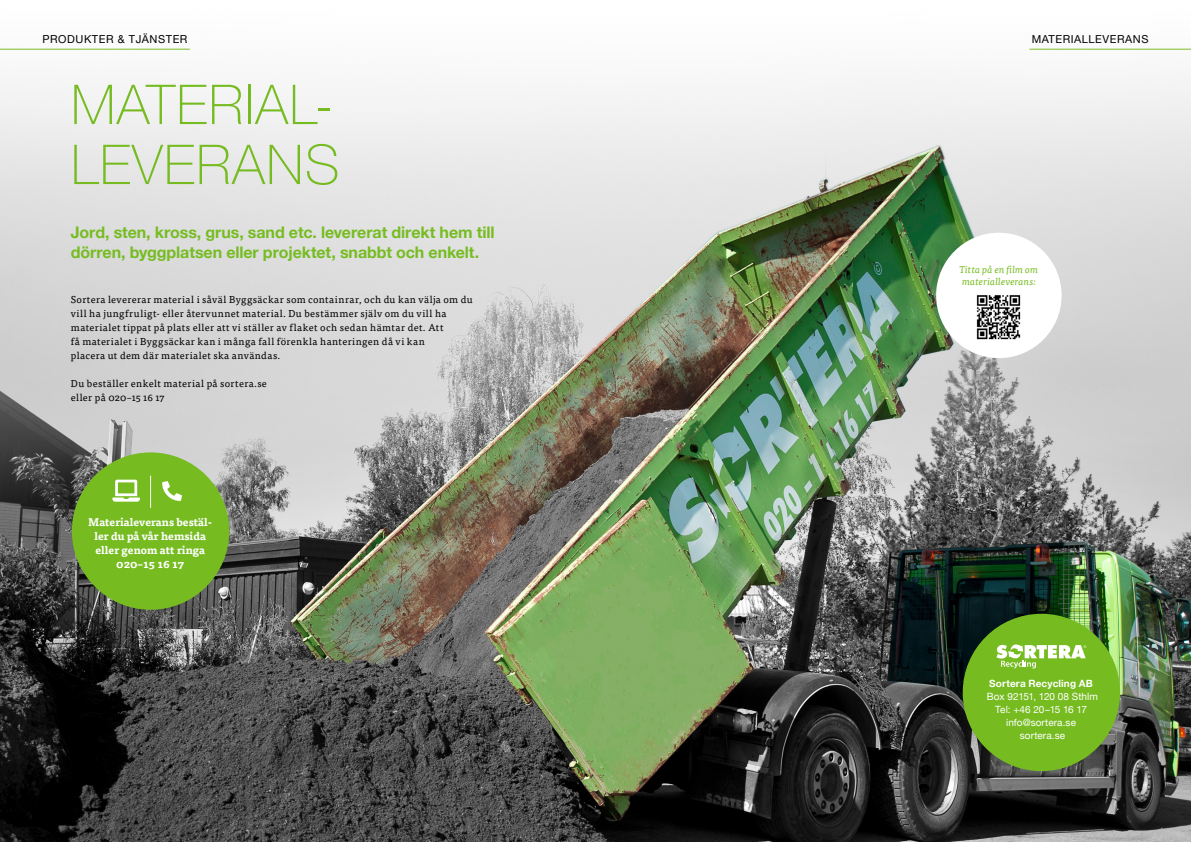
<style>
.page{position:relative;width:1191px;height:842px;background:#fff}
.page>*{position:absolute;margin:0;border:0;box-sizing:border-box;transform-origin:0 0}
.t1{font:100 55px/60px "Helvetica Neue";letter-spacing:.025em;color:#76bc21}
.Ingress{font:700 16px/20px "Helvetica Neue";letter-spacing:-.005em;color:#76bc21}
.Liten_rubrik{font:700 11px/14px "Tisa Pro";color:#fff;text-align:center}
.t2{font:11px "Helvetica Neue";letter-spacing:.05em;color:#000}
.Brödtext{font:10px/14px "Tisa Pro";letter-spacing:.04em;color:#000}
.t3{font:10px/13px "Helvetica Neue";letter-spacing:.005em;color:#fff}
.Ingress-2{font:italic 10px/12px "Tisa Pro";letter-spacing:.005em;color:#76bc21}
.s1{font-weight:700}
</style>
<div class="page">
<img style="left:0;top:48px;width:1191px;height:794px">
<hr style="left:0;top:49px;width:190px;height:1px;background:#76bc21">
<div style="left:72px;top:452px;width:157px;height:158px;background:#76bc21;border-radius:50%"></div>
<svg style="left:112px;top:480px;width:28px;height:22px"></svg>
<hr style="left:150px;top:476px;width:1px;height:32px;background:#fff">
<svg style="left:162px;top:481px;width:20px;height:20px"></svg>
<hr style="left:1029px;top:49px;width:162px;height:1px;background:#76bc21">
<div style="left:936px;top:233px;width:125px;height:125px;background:#fff;border-radius:50%"></div>
<img style="left:976px;top:295px;width:45px;height:45px">
<div style="left:962px;top:614px;width:158px;height:157px;background:#76bc21;border-radius:50%"></div>
<svg style="left:996px;top:644px;width:90px;height:24px"></svg>
<p class="t2" style="left:43px;top:31px;width:146px">PRODUKTER &amp; TJÄNSTER</p>
<h1 class="t1" style="left:71px;top:72px;width:270px">MATERIAL-<br>LEVERANS</h1>
<p class="Ingress" style="left:71px;top:223px;width:425px">Jord, sten, kross, grus, sand etc. levererat direkt hem till dörren, byggplatsen eller projektet, snabbt och enkelt.</p>
<p class="Brödtext" style="left:71px;top:292px;width:403px">Sortera levererar material i såväl Byggsäckar som containrar, och du kan välja om du vill ha jungfruligt- eller återvunnet material. Du bestämmer själv om du vill ha materialet tippat på plats eller att vi ställer av flaket och sedan hämtar det. Att<br>få materialet i Byggsäckar kan i många fall förenkla hanteringen då vi kan<br>placera ut dem där materialet ska användas.</p>
<p class="Brödtext" style="left:71px;top:376px;width:197px">Du beställer enkelt material på sortera.se eller på 020–15 16 17</p>
<p class="Liten_rubrik" style="left:88px;top:515px;width:126px">Materialeverans bestäl&shy;ler du på vår hemsida eller genom att ringa<br>020–15 16 17</p>
<p class="t2" style="left:1031px;top:31px;width:118px">MATERIALLEVERANS</p>
<p class="Ingress-2" style="left:959px;top:263px;width:80px">Titta på en film om materialleverans:</p>
<p class="t3" style="left:987px;top:678px;width:112px"><span class="s1">Sortera Recycling AB<br></span>Box 92151, 120 08 Sthlm</p>
<p class="t3" style="left:995px;top:704px;width:93px;text-align:center">Tel: +46 20–15 16 17 info@sortera.se sortera.se</p>
</div>
